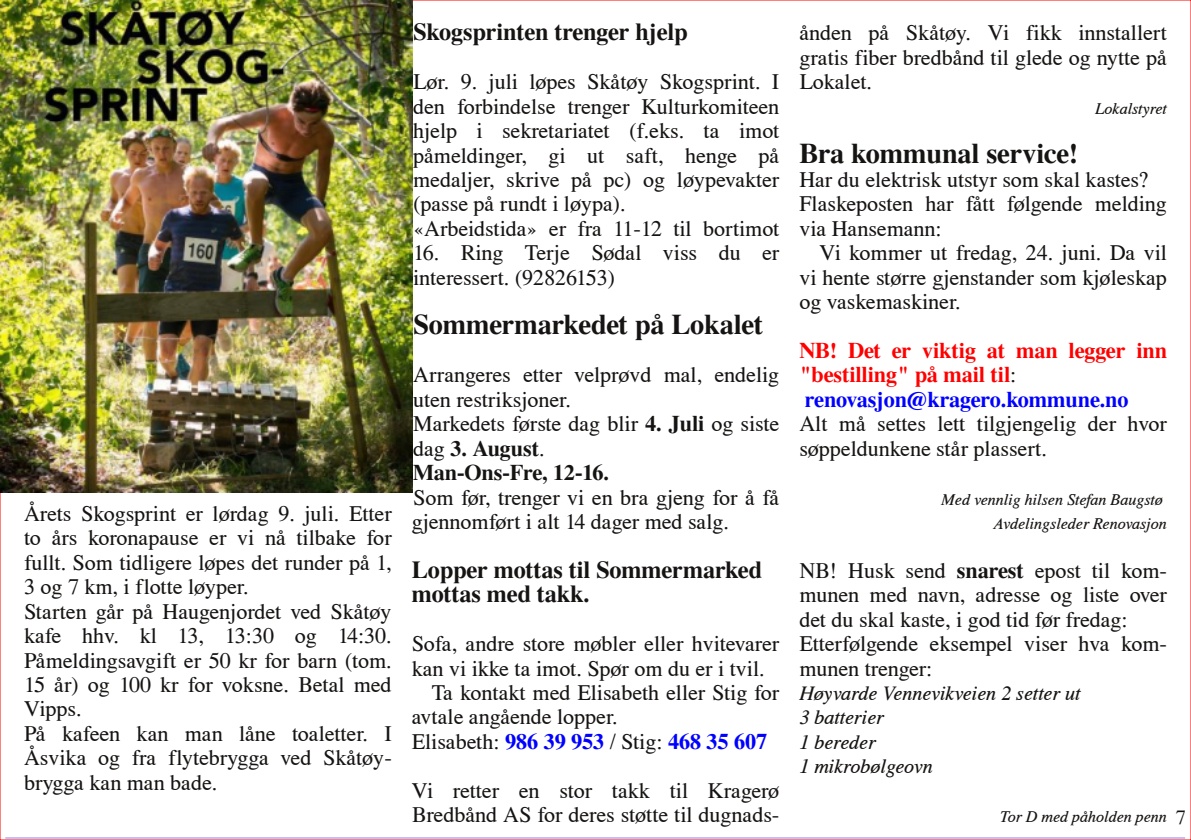
<style>
.page{position:relative;width:1191px;height:840px;background:#fff}
.page>*{position:absolute;margin:0;border:0;box-sizing:border-box;transform-origin:0 0}
.t1{font:500 28px "Nimbus Roman No 9";color:#161413}
.t2{font:500 24px/24.4px "Nimbus Roman No 9";color:#161413}
.t3{font:22px/24.4px "Nimbus Roman No 9";color:#161413}
.t4{font:500 22px/24.4px "Nimbus Roman No 9";color:#f00}
.t5{font:italic 20px/24.4px "Nimbus Roman No 9";color:#161413}
.t6{font:italic 16px/24.4px "Nimbus Roman No 9";color:#161413;text-align:right}
.s1{font-weight:500}
.s2{font-weight:500;color:#00f}
.s3{font-weight:400;color:#161413}
.s4{color:#00f}
.s5{font-style:normal;font-size:20px}
</style>
<div class="page">
<img style="left:0;top:0;width:412px;height:492px">
<hr style="left:5px;top:837px;width:1180px;height:1px;background:#bfbfff">
<p class="t3" style="left:24px;top:500px;width:369px">Årets Skogsprint er lørdag 9. juli. Etter to års koronapause er vi nå tilbake for fullt. Som tidligere løpes det runder på 1,<br>3 og 7 km, i flotte løyper.<br>Starten går på Haugenjordet ved Skåtøy kafe hhv. kl 13, 13:30 og 14:30.<br>Påmeldingsavgift er 50 kr for barn (tom.<br>15 år) og 100 kr for voksne. Betal med<br>Vipps.<br>På kafeen kan man låne toaletter. I<br>Åsvika og fra flytebrygga ved Skåtøy&shy;brygga kan man bade.</p>
<p class="t2" style="left:413px;top:20px;width:276px">Skogsprinten trenger hjelp</p>
<p class="t3" style="left:413px;top:69px;width:368px">Lør. 9. juli løpes Skåtøy Skogsprint. I den forbindelse trenger Kulturkomiteen hjelp i sekretariatet (f.eks. ta imot påmeldinger, gi ut saft, henge på medaljer, skrive på pc) og løypevakter (passe på rundt i løypa).<br>«Arbeidstida» er fra 11-12 til bortimot</p>
<p class="t3" style="left:413px;top:240px;width:368px">16. Ring Terje Sødal viss du er interessert. (92826153)</p>
<p class="t1" style="left:413px;top:306px;width:351px">Sommermarkedet på Lokalet</p>
<p class="t3" style="left:413px;top:362px;width:368px">Arrangeres etter velprøvd mal, endelig uten restriksjoner.<br>Markedets første dag blir <span class="s1">4. Juli</span> og siste dag <span class="s1">3. August</span>.<br><span class="s1">Man-Ons-Fre, 12-16.</span></p>
<p class="t3" style="left:412px;top:484px;width:369px">Som før, trenger vi en bra gjeng for å få gjennomført i alt 14 dager med salg.</p>
<p class="t2" style="left:412px;top:556px;width:352px">Lopper mottas til Sommermarked mottas med takk.</p>
<p class="t3" style="left:412px;top:630px;width:369px">Sofa, andre store møbler eller hvitevarer</p>
<p class="t3" style="left:412px;top:655px;width:354px">kan vi ikke ta imot. Spør om du er i tvil.</p>
<p class="t3" style="left:432px;top:679px;width:349px">Ta kontakt med Elisabeth eller Stig for</p>
<p class="t3" style="left:412px;top:703px;width:207px">avtale angående lopper.</p>
<p class="t3" style="left:412px;top:728px;width:357px">Elisabeth: <span class="s2">986 39 953</span> / Stig: <span class="s2">468 35 607</span></p>
<p class="t3" style="left:412px;top:777px;width:369px">Vi retter en stor takk til Kragerø<br>Bredbånd AS for deres støtte til dugnads-</p>
<p class="t3" style="left:799px;top:20px;width:369px;text-align:justify">ånden på Skåtøy. Vi fikk innstallert gratis fiber bredbånd til glede og nytte på Lokalet.</p>
<p class="t6" style="left:1095px;top:96px;width:73px">Lokalstyret</p>
<p class="t1" style="left:799px;top:135px;width:280px">Bra kommunal service!</p>
<p class="t3" style="left:799px;top:167px;width:369px">Har du elektrisk utstyr som skal kastes?<br>Flaskeposten har fått følgende melding via Hansemann:</p>
<p class="t3" style="left:799px;top:240px;width:369px;text-align:justify;text-indent:20px">Vi kommer ut fredag, 24. juni. Da vil vi hente større gjenstander som kjøleskap og vaskemaskiner.</p>
<p class="t4" style="left:799px;top:337px;width:369px">NB! Det er viktig at man legger inn "bestilling" på mail til<span class="s3">: </span><span class="s4">renovasjon@kragero.kommune.no</span></p>
<p class="t3" style="left:799px;top:411px;width:369px">Alt må settes lett tilgjengelig der hvor søppeldunkene står plassert.</p>
<p class="t6" style="left:941px;top:486px;width:227px">Med vennlig hilsen Stefan Baugstø<br>Avdelingsleder Renovasjon</p>
<p class="t3" style="left:799px;top:557px;width:369px">NB! Husk send <span class="s1">snarest</span> epost til kom&shy;munen med navn, adresse og liste over det du skal kaste, i god tid før fredag:<br>Etterfølgende eksempel viser hva kom&shy;munen trenger:</p>
<p class="t5" style="left:799px;top:680px;width:283px">Høyvarde Vennevikveien 2 setter ut<br>3 batterier<br>1 bereder<br>1 mikrobølgeovn</p>
<p class="t6" style="left:1000px;top:803px;width:187px">Tor D med påholden penn <span class="s5">7</span></p>
</div>
